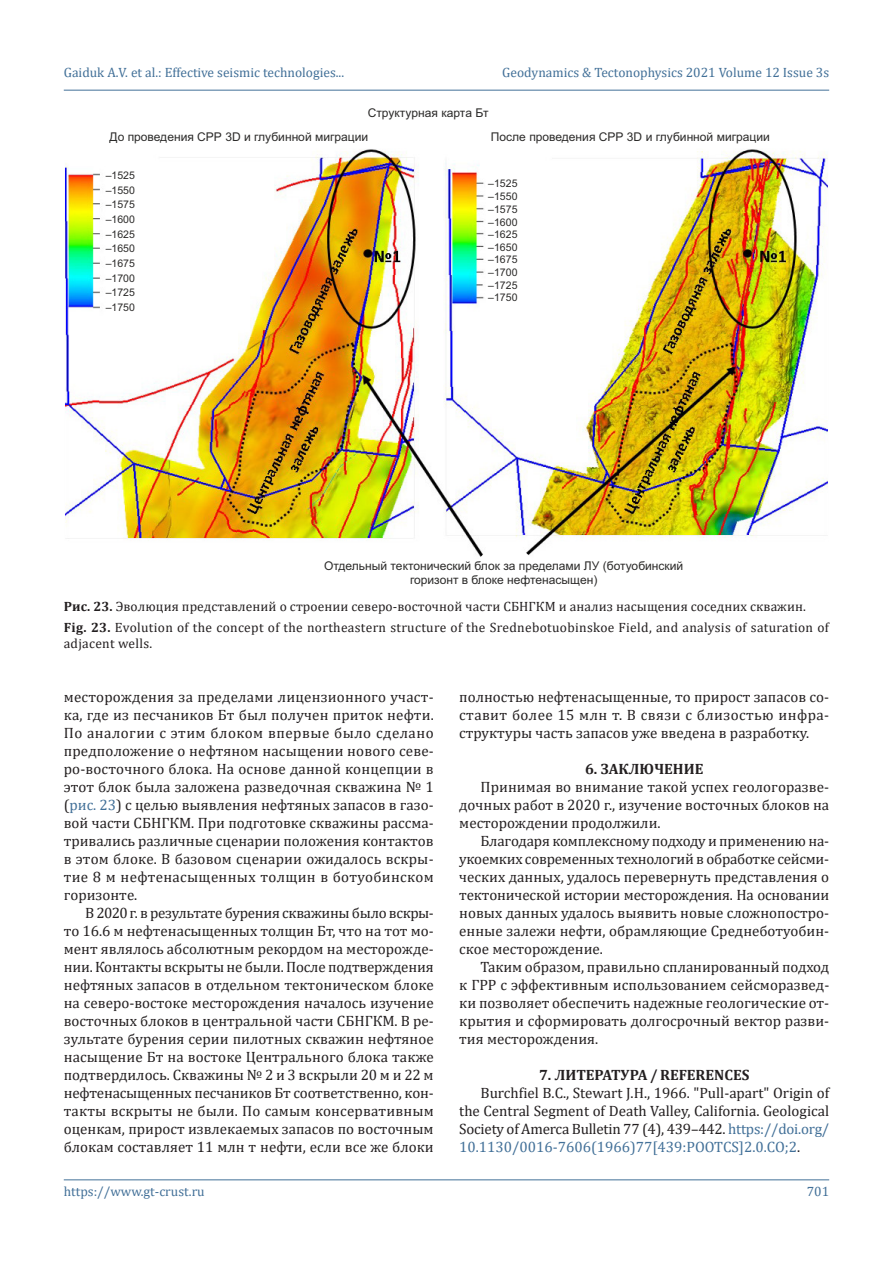
<style>
.page{position:relative;width:893px;height:1263px;background:#fff}
.page>*{position:absolute;margin:0;border:0;box-sizing:border-box;transform-origin:0 0}
.t1{font:15px/18px "Cambria";color:#231f20;text-align:justify}
.t2{font:700 15px "Cambria";color:#231f20}
.t3{font:13.5px/20.4px "Cambria";letter-spacing:.02em;color:#231f20}
.t4{font:13.5px "Cambria";color:#427098}
.t5{font:12px/24.3px "Arial";color:#2b2a29}
.t6{font:10.5px/12.8px "Arial";color:#2b2a29;text-align:justify}
.s1{font-weight:700}
.s2{color:#427098}
</style>
<div class="page">
<hr style="left:64px;top:1179px;width:765px;height:1px;background:#427098">
<hr style="left:64px;top:90px;width:765px;height:1px;background:#427098">
<img style="left:65px;top:149px;width:763px;height:408px">
<p class="t4" style="left:64px;top:65px;width:282px">Gaiduk A.V. et al.: Effective seismic technologies...</p>
<p class="t4" style="left:502px;top:65px;width:328px">Geodynamics &amp; Tectonophysics 2021 Volume 12 Issue 3s</p>
<p class="t5" style="left:109px;top:100px;width:381px;text-indent:258px">Структурная карта Бт<br>До проведения СРР 3D и глубинной миграции</p>
<p class="t5" style="left:491px;top:125px;width:280px">После проведения СРР 3D и глубинной миграции</p>
<p class="t6" style="left:106px;top:168px;width:31px;line-height:15.1px">–1525 –1550</p>
<p class="t6" style="left:106px;top:197px;width:31px;line-height:14.7px">–1575 –1600 –1625 –1650</p>
<p class="t6" style="left:106px;top:256px;width:31px;line-height:14.5px">–1675 –1700 –1725 –1750</p>
<p class="t6" style="left:488px;top:177px;width:31px">–1525 –1550 –1575 –1600 –1625 –1650 –1675 –1700 –1725 –1750</p>
<p class="t5" style="left:324px;top:559px;width:361px;line-height:13.5px;text-align:center">Отдельный тектонический блок за пределами ЛУ (ботуобинский горизонт в блоке нефтенасыщен)</p>
<p class="t3" style="left:64px;top:596px;width:767px"><span class="s1">Рис. 23.</span> Эволюция представлений о строении северо-восточной части СБНГКМ и анализ насыщения соседних скважин.<br><span class="s1">Fig. 23.</span> Evolution of the concept of the northeastern structure of the Srednebotuobinskoe Field, and analysis of saturation of</p>
<p class="t3" style="left:64px;top:633px;width:90px">adjacent wells.</p>
<p class="t1" style="left:64px;top:688px;width:372px">месторождения за пределами лицензионного участ&shy;ка, где из песчаников Бт был получен приток нефти.<br>По аналогии с этим блоком впервые было сделано предположение о нефтяном насыщении нового севе&shy;ро-восточного блока. На основе данной концепции в этот блок была заложена разведочная скважина № 1 (<span class="s2">рис. 23</span>) с целью выявления нефтяных запасов в газо&shy;вой части СБНГКМ. При подготовке скважины рассма&shy;тривались различные сценарии положения контактов в этом блоке. В базовом сценарии ожидалось вскры&shy;тие 8 м нефтенасыщенных толщин в ботуобинском горизонте.</p>
<p class="t1" style="left:64px;top:904px;width:372px;text-indent:21px">В 2020 г. в результате бурения скважины было вскры&shy;то 16.6 м нефтенасыщенных толщин Бт, что на тот мо&shy;мент являлось абсолютным рекордом на месторожде&shy;нии. Контакты вскрыты не были. После подтверждения нефтяных запасов в отдельном тектоническом блоке на северо-востоке месторождения началось изучение восточных блоков в центральной части СБНГКМ. В ре&shy;зультате бурения серии пилотных скважин нефтяное насыщение Бт на востоке Центрального блока также подтвердилось. Скважины № 2 и 3 вскрыли 20 м и 22 м нефтенасыщенных песчаников Бт соответственно, кон&shy;такты вскрыты не были. По самым консервативным оценкам, прирост извлекаемых запасов по восточным блокам составляет 11 млн т нефти, если все же блоки</p>
<p class="t1" style="left:459px;top:688px;width:370px">полностью нефтенасыщенные, то прирост запасов со&shy;ставит более 15 млн т. В связи с близостью инфра&shy;структуры часть запасов уже введена в разработку.</p>
<p class="t2" style="left:585px;top:758px;width:120px">6. ЗАКЛЮЧЕНИЕ</p>
<p class="t1" style="left:459px;top:778px;width:371px;text-indent:21px">Принимая во внимание такой успех геологоразве&shy;дочных работ в 2020 г., изучение восточных блоков на месторождении продолжили.</p>
<p class="t1" style="left:459px;top:832px;width:371px;text-indent:21px">Благодаря комплексному подходу и применению на&shy;укоемких современных технологий в обработке сейсми&shy;ческих данных, удалось перевернуть представления о тектонической истории месторождения. На основании новых данных удалось выявить новые сложнопостро&shy;енные залежи нефти, обрамляющие Среднеботуобин&shy;ское месторождение.</p>
<p class="t1" style="left:459px;top:958px;width:371px;text-indent:21px">Таким образом, правильно спланированный подход к ГРР с эффективным использованием сейсморазвед&shy;ки позволяет обеспечить надежные геологические от&shy;крытия и сформировать долгосрочный вектор разви&shy;тия месторождения.</p>
<p class="t2" style="left:539px;top:1064px;width:212px">7. ЛИТЕРАТУРА / REFERENCES</p>
<p class="t1" style="left:459px;top:1084px;width:371px;text-indent:21px">Burchfiel B.C., Stewart J.H., 1966. "Pull-apart" Origin of the Central Segment of Death Valley, California. Geological Society of Amerca Bulletin 77 (4), 439–442. <span class="s2">https://doi.org/ 10.1130/0016-7606(1966)77[439:POOTCS]2.0.CO;2</span>.</p>
<p class="t4" style="left:64px;top:1183px;width:142px">https://www.gt-crust.ru</p>
<p class="t4" style="left:807px;top:1183px;width:24px">701</p>
</div>
